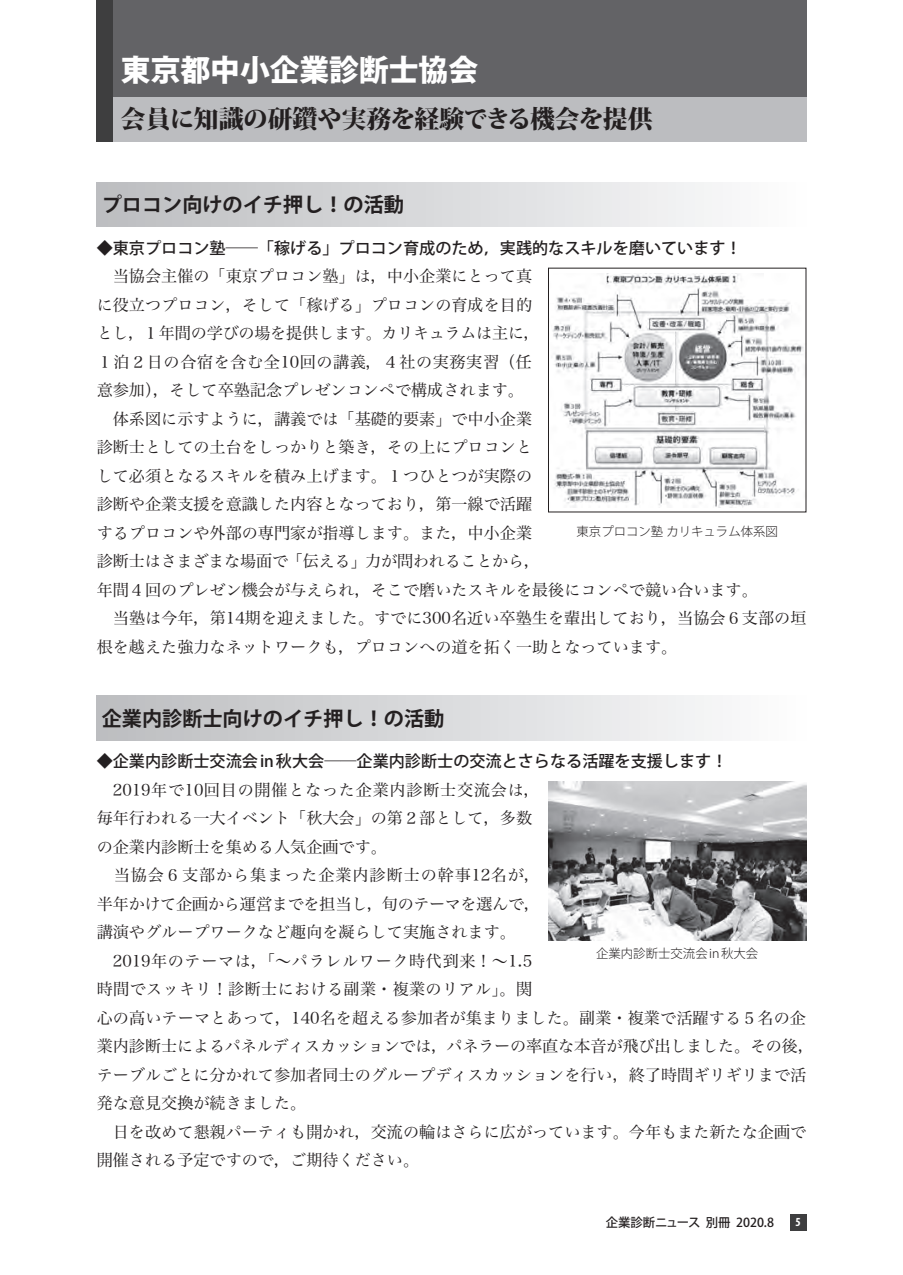
<style>
.page{position:relative;width:903px;height:1275px;background:#fff}
.page>*{position:absolute;margin:0;border:0;box-sizing:border-box;transform-origin:0 0}
.t1{font:800 29.75px "Koz Go Pro";color:#fff}
.t2{font:800 24.85px "Koz Min Pro";letter-spacing:-.01em;color:#231f20}
.t3{font:700 20.12px "Koz Go Pro";color:#231f20}
.t4{font:16.1px/28.5px "Hira Min Pro W3";color:#231f20}
.t5{font:500 16.1px "Koz Go Pro";color:#231f20}
.t6{font:300 12.42px "Koz Go Pro";color:#231f20}
.t7{font:500 12.42px "Koz Go Pro";color:#231f20}
.t8{font:700 condensed 12.42px "Myriad Pro";color:#fff}
</style>
<div class="page">
<div style="left:97px;top:0;width:709px;height:97px;background:#636366"></div>
<div style="left:97px;top:97px;width:709px;height:44px;background:#bcbdc0"></div>
<div style="left:97px;top:182px;width:709px;height:45px;background:linear-gradient(to right,#bbbdbf,#fdfdfe)"></div>
<div style="left:97px;top:696px;width:709px;height:44px;background:linear-gradient(to right,#bbbdbf,#fdfdfe)"></div>
<div style="left:97px;top:0;width:16px;height:141px;background:#3e3e3f"></div>
<div style="left:790px;top:1214px;width:16px;height:16px;background:#3e3e3f"></div>
<img style="left:552px;top:273px;width:252px;height:234px">
<img style="left:548px;top:781px;width:258px;height:159px">
<h1 class="t1" style="left:121px;top:50px;width:359px">東京都中小企業診断士協会</h1>
<h2 class="t2" style="left:121px;top:101px;width:533px">会員に知識の研鑽や実務を経験できる機会を提供</h2>
<p class="t3" style="left:102px;top:192px;width:304px">プロコン向けのイチ押し！の活動</p>
<p class="t5" style="left:97px;top:237px;width:646px">◆東京プロコン塾―「稼げる」プロコン育成のため，実践的なスキルを磨いています！</p>
<p class="t4" style="left:97px;top:260px;width:711px">　当協会主催の「東京プロコン塾」は，中小企業にとって真<br>に役立つプロコン，そして「稼げる」プロコンの育成を目的<br>とし，１年間の学びの場を提供します。カリキュラムは主に，<br>１泊２日の合宿を含む全10回の講義，４社の実務実習（任<br>意参加），そして卒塾記念プレゼンコンペで構成されます。<br>　体系図に示すように，講義では「基礎的要素」で中小企業<br>診断士としての土台をしっかりと築き，その上にプロコンと<br>して必須となるスキルを積み上げます。１つひとつが実際の<br>診断や企業支援を意識した内容となっており，第一線で活躍<br>するプロコンや外部の専門家が指導します。また，中小企業<br>診断士はさまざまな場面で「伝える」力が問われることから，<br>年間４回のプレゼン機会が与えられ，そこで磨いたスキルを最後にコンペで競い合います。<br>　当塾は今年，第14期を迎えました。すでに300名近い卒塾生を輩出しており，当協会６支部の垣根を越えた強力なネットワークも，プロコンへの道を拓く一助となっています。</p>
<p class="t6" style="left:576px;top:523px;width:203px">東京プロコン塾 カリキュラム体系図</p>
<p class="t3" style="left:102px;top:705px;width:344px">企業内診断士向けのイチ押し！の活動</p>
<p class="t5" style="left:97px;top:751px;width:632px">◆企業内診断士交流会 in 秋大会――企業内診断士の交流とさらなる活躍を支援します！</p>
<p class="t4" style="left:97px;top:774px;width:719px">　2019年で10回目の開催となった企業内診断士交流会は，<br>毎年行われる一大イベント「秋大会」の第２部として，多数<br>の企業内診断士を集める人気企画です。<br>　当協会６支部から集まった企業内診断士の幹事12名が，<br>半年かけて企画から運営までを担当し，旬のテーマを選んで，<br>講演やグループワークなど趣向を凝らして実施されます。<br>　2019年のテーマは，「～パラレルワーク時代到来！～1.5<br>時間でスッキリ！診断士における副業・複業のリアル」。関<br>心の高いテーマとあって，140名を超える参加者が集まりました。副業・複業で活躍する５名の企業内診断士によるパネルディスカッションでは，パネラーの率直な本音が飛び出しました。その後，テーブルごとに分かれて参加者同士のグループディスカッションを行い，終了時間ギリギリまで活発な意見交換が続きました。<br>　日を改めて懇親パーティも開かれ，交流の輪はさらに広がっています。今年もまた新たな企画で開催される予定ですので，ご期待ください。</p>
<p class="t6" style="left:596px;top:946px;width:164px">企業内診断士交流会 in 秋大会</p>
<p class="t7" style="left:606px;top:1214px;width:170px">企業診断ニュース 別冊 2020.8</p>
<p class="t8" style="left:795px;top:1214px;width:7px">5</p>
</div>
